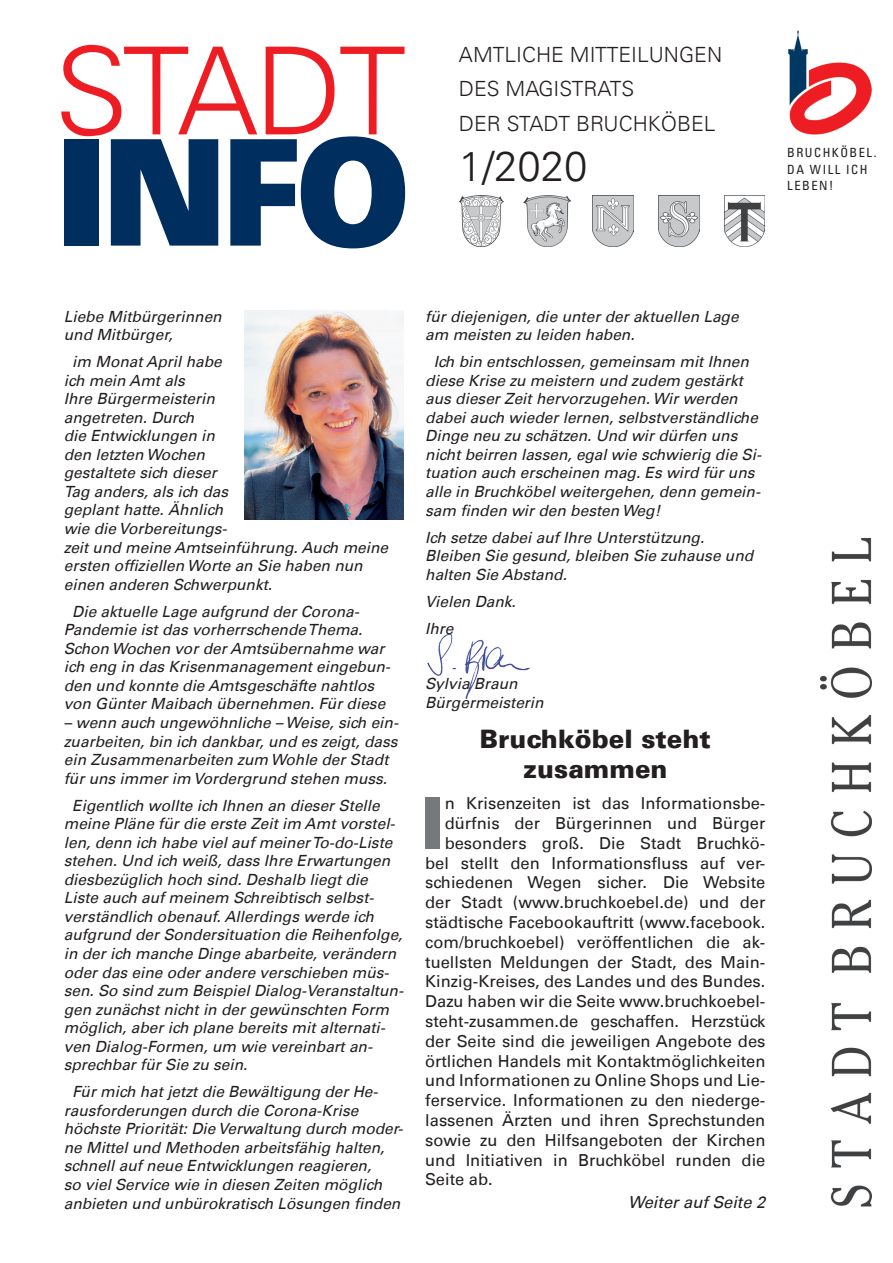
<style>
.page{position:relative;width:893px;height:1263px;background:#fff}
.page>*{position:absolute;margin:0;border:0;box-sizing:border-box;transform-origin:0 0}
.t1{font:900 expanded 147.3px "Univers LT";color:#002e5e;scale:.76 1}
.t2{font:300 121.5px "Univers LT";letter-spacing:-.04em;color:#ee1d23}
.t3{font:900 71.4px "Univers LT";color:#75797b}
.t4{font:300 42px "Univers LT";color:#231f20}
.t5{font:900 25.5px/30.6px "Univers LT";color:#231f20;text-align:center}
.t6{font:300 21px/34.5px "Univers LT";color:#231f20}
.t7{font:16.5px "Univers LT";color:#231f20}
.t8{font:italic 16.5px "Univers LT";color:#231f20}
.t9{font:italic 15.45px/18.6px "Univers LT";color:#231f20}
.t10{font:condensed 12.75px/16.5px "Univers LT";letter-spacing:.12em;color:#231f20}
</style>
<div class="page">
<img style="left:788px;top:31px;width:84px;height:104px">
<img style="left:821px;top:538px;width:51px;height:669px">
<img style="left:458px;top:196px;width:46px;height:51px">
<img style="left:523px;top:196px;width:48px;height:51px">
<img style="left:593px;top:196px;width:40px;height:51px">
<img style="left:658px;top:196px;width:41px;height:51px">
<img style="left:725px;top:196px;width:40px;height:51px">
<img style="left:427px;top:633px;width:103px;height:66px">
<img style="left:244px;top:310px;width:159px;height:210px">
<h2 class="t2" style="left:54px;top:18px;width:353px">STADT</h2>
<h1 class="t1" style="left:55px;top:105px;width:469px">INFO</h1>
<p class="t10" style="left:787px;top:144px;width:91px">BRUCHKÖBEL.<br>DA WILL ICH<br>LEBEN!</p>
<h3 class="t6" style="left:459px;top:37px;width:265px">AMTLICHE MITTEILUNGEN<br>DES MAGISTRATS<br>DER STADT BRUCHKÖBEL</h3>
<h3 class="t4" style="left:459px;top:141px;width:130px">1/2020</h3>
<p class="t9" style="left:64px;top:307px;width:159px">Liebe Mitbürgerinnen und Mitbürger,</p>
<p class="t9" style="left:64px;top:352px;width:326px;text-indent:8px">im Monat April habe<br>ich mein Amt als<br>Ihre Bürgermeisterin<br>angetreten. Durch<br>die Entwicklungen in<br>den letzten Wochen<br>gestaltete sich dieser<br>Tag anders, als ich das<br>geplant hatte. Ähnlich<br>wie die Vorbereitungs-<br>zeit und meine Amtseinführung. Auch meine ersten offiziellen Worte an Sie haben nun einen anderen Schwerpunkt.</p>
<p class="t9" style="left:64px;top:602px;width:328px;text-indent:8px">Die aktuelle Lage aufgrund der Corona-Pandemie ist das vorherrschende Thema.<br>Schon Wochen vor der Amtsübernahme war ich eng in das Krisenmanagement eingebun&shy;den und konnte die Amtsgeschäfte nahtlos von Günter Maibach übernehmen. Für diese</p>
<p class="t9" style="left:64px;top:713px;width:336px">– wenn auch ungewöhnliche – Weise, sich ein&shy;zuarbeiten, bin ich dankbar, und es zeigt, dass ein Zusammenarbeiten zum Wohle der Stadt für uns immer im Vordergrund stehen muss.</p>
<p class="t9" style="left:64px;top:796px;width:341px;text-indent:8px">Eigentlich wollte ich Ihnen an dieser Stelle meine Pläne für die erste Zeit im Amt vorstel&shy;len, denn ich habe viel auf meiner To-do-Liste stehen. Und ich weiß, dass Ihre Erwartungen diesbezüglich hoch sind. Deshalb liegt die Liste auch auf meinem Schreibtisch selbst&shy;verständlich obenauf. Allerdings werde ich aufgrund der Sondersituation die Reihenfolge, in der ich manche Dinge abarbeite, verändern oder das eine oder andere verschieben müs&shy;sen. So sind zum Beispiel Dialog-Veranstaltun&shy;gen zunächst nicht in der gewünschten Form möglich, aber ich plane bereits mit alternati&shy;ven Dialog-Formen, um wie vereinbart an&shy;sprechbar für Sie zu sein.</p>
<p class="t9" style="left:64px;top:1082px;width:341px;text-indent:8px">Für mich hat jetzt die Bewältigung der He&shy;rausforderungen durch die Corona-Krise höchste Priorität: Die Verwaltung durch moder&shy;ne Mittel und Methoden arbeitsfähig halten, schnell auf neue Entwicklungen reagieren,<br>so viel Service wie in diesen Zeiten möglich anbieten und unbürokratisch Lösungen finden</p>
<p class="t9" style="left:425px;top:307px;width:315px">für diejenigen, die unter der aktuellen Lage am meisten zu leiden haben.</p>
<p class="t9" style="left:425px;top:352px;width:338px;text-indent:8px">Ich bin entschlossen, gemeinsam mit Ihnen diese Krise zu meistern und zudem gestärkt aus dieser Zeit hervorzugehen. Wir werden dabei auch wieder lernen, selbstverständliche Dinge neu zu schätzen. Und wir dürfen uns nicht beirren lassen, egal wie schwierig die Si&shy;tuation auch erscheinen mag. Es wird für uns alle in Bruchköbel weitergehen, denn gemein&shy;sam finden wir den besten Weg!</p>
<p class="t9" style="left:425px;top:528px;width:329px">Ich setze dabei auf Ihre Unterstützung.<br>Bleiben Sie gesund, bleiben Sie zuhause und halten Sie Abstand.</p>
<p class="t9" style="left:425px;top:588px;width:92px;line-height:27px">Vielen Dank.<br>Ihre</p>
<p class="t9" style="left:425px;top:674px;width:120px">Sylvia Braun<br>Bürgermeisterin</p>
<h3 class="t5" style="left:480px;top:723px;width:233px">Bruchköbel steht zusammen</h3>
<h3 class="t3" style="left:421px;top:778px;width:25px">I</h3>
<p class="t7" style="left:445px;top:794px;width:322px">n Krisenzeiten ist das Informationsbe-</p>
<p class="t7" style="left:445px;top:813px;width:322px">dürfnis der Bürgerinnen und Bürger</p>
<p class="t7" style="left:445px;top:833px;width:322px">besonders groß. Die Stadt Bruchkö-</p>
<p class="t7" style="left:425px;top:853px;width:342px">bel stellt den Informationsfluss auf ver-</p>
<p class="t7" style="left:425px;top:873px;width:342px">schiedenen Wegen sicher. Die Website</p>
<p class="t7" style="left:425px;top:893px;width:342px">der Stadt (www.bruchkoebel.de) und der</p>
<p class="t7" style="left:425px;top:912px;width:342px">städtische Facebookauftritt (www.facebook.</p>
<p class="t7" style="left:425px;top:932px;width:342px">com/bruchkoebel) veröffentlichen die ak-</p>
<p class="t7" style="left:425px;top:952px;width:342px">tuellsten Meldungen der Stadt, des Main-</p>
<p class="t7" style="left:425px;top:972px;width:342px">Kinzig-Kreises, des Landes und des Bundes.</p>
<p class="t7" style="left:425px;top:992px;width:342px">Dazu haben wir die Seite www.bruchkoebel-</p>
<p class="t7" style="left:425px;top:1011px;width:342px">steht-zusammen.de geschaffen. Herzstück</p>
<p class="t7" style="left:425px;top:1031px;width:342px">der Seite sind die jeweiligen Angebote des</p>
<p class="t7" style="left:425px;top:1051px;width:342px">örtlichen Handels mit Kontaktmöglichkeiten</p>
<p class="t7" style="left:425px;top:1071px;width:342px">und Informationen zu Online Shops und Lie-</p>
<p class="t7" style="left:425px;top:1091px;width:342px">ferservice. Informationen zu den niederge-</p>
<p class="t7" style="left:425px;top:1110px;width:342px">lassenen Ärzten und ihren Sprechstunden</p>
<p class="t7" style="left:425px;top:1130px;width:342px">sowie zu den Hilfsangeboten der Kirchen</p>
<p class="t7" style="left:425px;top:1150px;width:342px">und Initiativen in Bruchköbel runden die</p>
<p class="t7" style="left:425px;top:1170px;width:69px">Seite ab.</p>
<p class="t8" style="left:628px;top:1192px;width:139px">Weiter auf Seite 2</p>
</div>
